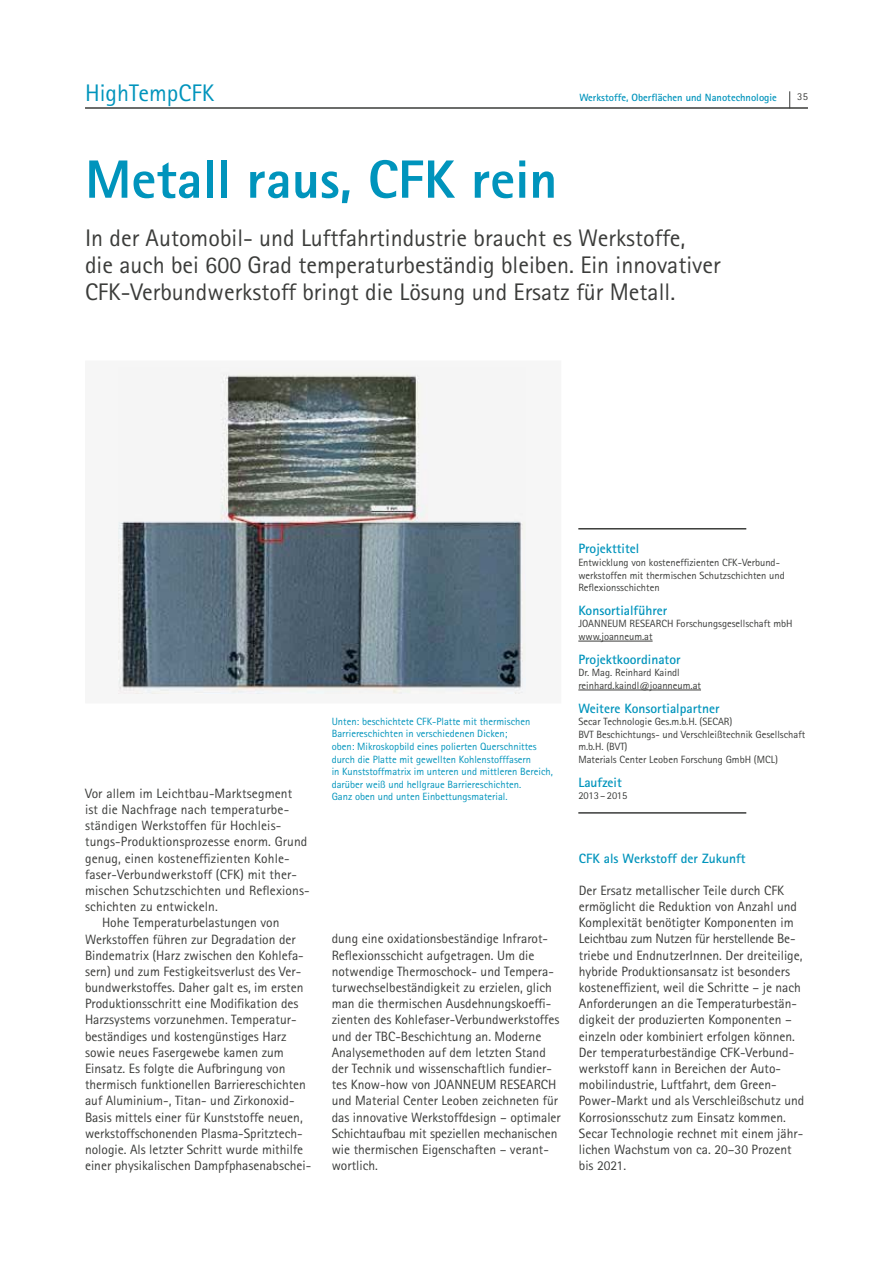
<style>
.page{position:relative;width:893px;height:1263px;background:#fff}
.page>*{position:absolute;margin:0;border:0;box-sizing:border-box;transform-origin:0 0}
.t1{font:800 54px "Rotis Sans Serif";color:#0094bc}
.t2{font:24px/27px "Rotis Sans Serif";color:#3b3c3a}
.t3{font:24px "Rotis Sans Serif";color:#0094bc}
.t4{font:13.5px/16.2px "Rotis Sans Serif";color:#3b3c3a}
.t5{font:700 13.5px "Rotis Sans Serif";color:#0094bc}
.t6{font:10.5px/12.6px "Rotis Sans Serif";color:#3b3c3a}
.t7{font:10.5px/12.6px "Rotis Sans Serif";color:#0094bc}
.t8{font:700 10.5px "Rotis Sans Serif";color:#0094bc}
</style>
<div class="page">
<hr style="left:85px;top:107px;width:723px;height:2px;background:#3b3c3a">
<svg style="left:789px;top:91px;width:1px;height:17px"></svg>
<hr style="left:578px;top:641px;width:74px;height:1px;background:#3b3c3a">
<hr style="left:578px;top:690px;width:123px;height:1px;background:#3b3c3a">
<hr style="left:578px;top:528px;width:168px;height:2px;background:#3b3c3a">
<hr style="left:578px;top:812px;width:168px;height:2px;background:#3b3c3a">
<img style="left:119px;top:370px;width:406px;height:324px">
<h2 class="t3" style="left:85px;top:84px;width:131px">HighTempCFK</h2>
<h1 class="t1" style="left:85px;top:160px;width:473px">Metall raus, CFK rein</h1>
<p class="t8" style="left:579px;top:94px;width:199px">Werkstoffe, Oberflächen und Nanotechnologie</p>
<p class="t6" style="left:797px;top:92px;width:12px">35</p>
<h2 class="t2" style="left:85px;top:227px;width:637px">In der Automobil- und Luftfahrtindustrie braucht es Werkstoffe,<br>die auch bei 600 Grad temperaturbeständig bleiben. Ein innovativer<br>CFK-Verbundwerkstoff bringt die Lösung und Ersatz für Metall.</h2>
<p class="t4" style="left:85px;top:786px;width:209px">Vor allem im Leichtbau-Marktsegment</p>
<p class="t4" style="left:85px;top:803px;width:206px">ist die Nachfrage nach temperaturbe-</p>
<p class="t4" style="left:85px;top:819px;width:198px">ständigen Werkstoffen für Hochleis-</p>
<p class="t4" style="left:85px;top:835px;width:224px">tungs-Produktionsprozesse enorm. Grund</p>
<p class="t4" style="left:85px;top:851px;width:206px">genug, einen kosteneffizienten Kohle-</p>
<p class="t4" style="left:85px;top:867px;width:213px">faser-Verbundwerkstoff (CFK) mit ther-</p>
<p class="t4" style="left:85px;top:884px;width:226px">mischen Schutzschichten und Reflexions-</p>
<p class="t4" style="left:85px;top:900px;width:134px">schichten zu entwickeln.</p>
<p class="t4" style="left:102px;top:916px;width:179px">Hohe Temperaturbelastungen von</p>
<p class="t4" style="left:85px;top:932px;width:212px">Werkstoffen führen zur Degradation der</p>
<p class="t4" style="left:85px;top:948px;width:220px">Bindematrix (Harz zwischen den Kohlefa-</p>
<p class="t4" style="left:85px;top:965px;width:218px">sern) und zum Festigkeitsverlust des Ver-</p>
<p class="t4" style="left:85px;top:981px;width:220px">bundwerkstoffes. Daher galt es, im ersten</p>
<p class="t4" style="left:85px;top:997px;width:215px">Produktionsschritt eine Modifikation des</p>
<p class="t4" style="left:85px;top:1013px;width:213px">Harzsystems vorzunehmen. Temperatur-</p>
<p class="t4" style="left:85px;top:1029px;width:203px">beständiges und kostengünstiges Harz</p>
<p class="t4" style="left:85px;top:1046px;width:200px">sowie neues Fasergewebe kamen zum</p>
<p class="t4" style="left:85px;top:1062px;width:202px">Einsatz. Es folgte die Aufbringung von</p>
<p class="t4" style="left:85px;top:1078px;width:222px">thermisch funktionellen Barriereschichten</p>
<p class="t4" style="left:85px;top:1094px;width:211px">auf Aluminium-, Titan- und Zirkonoxid-</p>
<p class="t4" style="left:85px;top:1110px;width:219px">Basis mittels einer für Kunststoffe neuen,</p>
<p class="t4" style="left:85px;top:1127px;width:219px">werkstoffschonenden Plasma-Spritztech-</p>
<p class="t4" style="left:85px;top:1143px;width:220px">nologie. Als letzter Schritt wurde mithilfe</p>
<p class="t4" style="left:85px;top:1159px;width:228px">einer physikalischen Dampfphasenabschei-</p>
<p class="t7" style="left:332px;top:716px;width:223px">Unten: beschichtete CFK-Platte mit thermischen Barriereschichten in verschiedenen Dicken;<br>oben: Mikroskopbild eines polierten Querschnittes durch die Platte mit gewellten Kohlenstofffasern<br>in Kunststoffmatrix im unteren und mittleren Bereich, darüber weiß und hellgraue Barriereschichten.<br>Ganz oben und unten Einbettungsmaterial.</p>
<p class="t5" style="left:578px;top:544px;width:62px">Projekttitel</p>
<p class="t6" style="left:578px;top:557px;width:208px">Entwicklung von kosteneffizienten CFK-Verbund&shy;werkstoffen mit thermischen Schutzschichten und<br>Reflexionsschichten</p>
<p class="t5" style="left:578px;top:606px;width:90px">Konsortialführer</p>
<p class="t6" style="left:578px;top:619px;width:216px">JOANNEUM RESEARCH Forschungsgesellschaft mbH www.joanneum.at</p>
<p class="t5" style="left:578px;top:654px;width:104px">Projektkoordinator</p>
<p class="t6" style="left:578px;top:668px;width:124px">Dr. Mag. Reinhard Kaindl reinhard.kaindl@joanneum.at</p>
<p class="t5" style="left:578px;top:703px;width:143px">Weitere Konsortialpartner</p>
<p class="t6" style="left:578px;top:716px;width:228px">Secar Technologie Ges.m.b.H. (SECAR)<br>BVT Beschichtungs- und Verschleißtechnik Gesellschaft m.b.H. (BVT)<br>Materials Center Leoben Forschung GmbH (MCL)</p>
<p class="t5" style="left:578px;top:777px;width:45px">Laufzeit</p>
<p class="t6" style="left:578px;top:790px;width:51px">2013 – 2015</p>
<p class="t4" style="left:332px;top:932px;width:231px">dung eine oxidationsbeständige Infrarot-Reflexionsschicht aufgetragen. Um die notwendige Thermoschock- und Tempera&shy;turwechselbeständigkeit zu erzielen, glich man die thermischen Ausdehnungskoeffi&shy;zienten des Kohlefaser-Verbundwerkstoffes und der TBC-Beschichtung an. Moderne Analysemethoden auf dem letzten Stand der Technik und wissenschaftlich fundier&shy;tes Know-how von JOANNEUM RESEARCH und Material Center Leoben zeichneten für das innovative Werkstoffdesign – optimaler Schichtaufbau mit speziellen mechanischen wie thermischen Eigenschaften – verant&shy;wortlich.</p>
<p class="t5" style="left:579px;top:853px;width:168px">CFK als Werkstoff der Zukunft</p>
<p class="t4" style="left:579px;top:884px;width:227px">Der Ersatz metallischer Teile durch CFK ermöglicht die Reduktion von Anzahl und Komplexität benötigter Komponenten im Leichtbau zum Nutzen für herstellende Be&shy;triebe und EndnutzerInnen. Der dreiteilige, hybride Produktionsansatz ist besonders kosteneffizient, weil die Schritte – je nach Anforderungen an die Temperaturbestän&shy;digkeit der produzierten Komponenten – einzeln oder kombiniert erfolgen können.<br>Der temperaturbeständige CFK-Verbund&shy;werkstoff kann in Bereichen der Auto&shy;mobilindustrie, Luftfahrt, dem Green-Power-Markt und als Verschleißschutz und Korrosionsschutz zum Einsatz kommen.<br>Secar Technologie rechnet mit einem jähr&shy;lichen Wachstum von ca. 20–30 Prozent bis 2021.</p>
</div>
